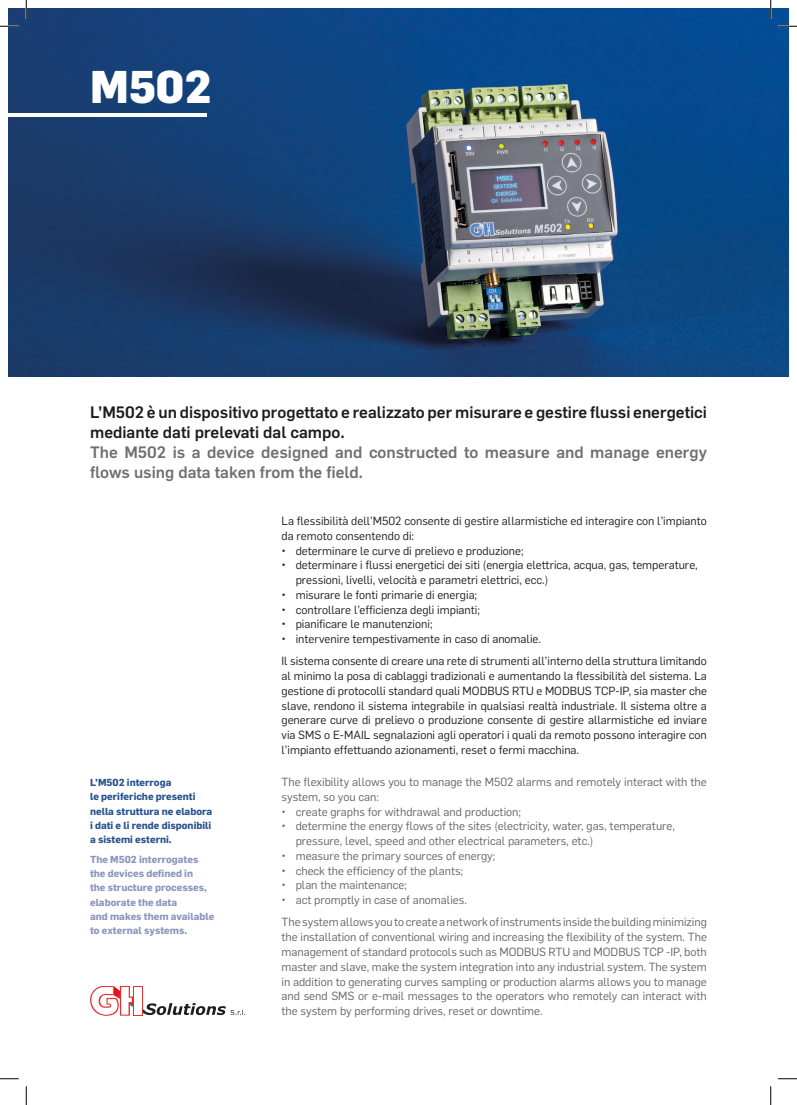
<style>
.page{position:relative;width:797px;height:1105px;background:#fff}
.page>*{position:absolute;margin:0;border:0;box-sizing:border-box;transform-origin:0 0}
.t1{font:800 45px "Flama";color:#fff}
.t2{font:500 16.25px/20px "Flama";color:#1d1d1b}
.t3{font:500 16.25px/20px "Flama";color:#70706f}
.t4{font:11.62px/14.8px "Flama";color:#1d1d1b}
.t5{font:11.62px/14.8px "Flama";color:#646463}
.t6{font:700 10px/14.1px "Flama";color:#8a96be}
.t7{font:700 10px/14.1px "Flama";color:#29528d}
</style>
<div class="page">
<img style="left:9px;top:9px;width:779px;height:367px">
<hr style="left:9px;top:114px;width:198px;height:3px;background:#fff">
<svg style="left:90px;top:986px;width:155px;height:30px"></svg>
<svg style="left:0;top:25px;width:19px;height:2px"></svg>
<svg style="left:778px;top:25px;width:19px;height:2px"></svg>
<svg style="left:0;top:1078px;width:19px;height:1px"></svg>
<svg style="left:778px;top:1078px;width:19px;height:1px"></svg>
<svg style="left:25px;top:0;width:2px;height:19px"></svg>
<svg style="left:25px;top:1086px;width:2px;height:19px"></svg>
<svg style="left:770px;top:0;width:1px;height:19px"></svg>
<svg style="left:770px;top:1086px;width:1px;height:19px"></svg>
<h1 class="t1" style="left:90px;top:54px;width:123px">M502</h1>
<h2 class="t2" style="left:90px;top:401px;width:618px">L’M502 è un dispositivo progettato e realizzato per misurare e gestire flussi energetici mediante dati prelevati dal campo.</h2>
<h2 class="t3" style="left:90px;top:441px;width:618px">The M502 is a device designed and constructed to measure and manage energy flows using data taken from the field.</h2>
<p class="t7" style="left:90px;top:775px;width:124px">L’M502 interroga<br>le periferiche presenti nella struttura ne elabora i dati e li rende disponibili a sistemi esterni.</p>
<p class="t6" style="left:90px;top:852px;width:126px">The M502 interrogates the devices defined in<br>the structure processes, elaborate the data<br>and makes them available to external systems.</p>
<p class="t4" style="left:281px;top:513px;width:427px">La flessibilità dell’M502 consente di gestire allarmistiche ed interagire con l’impianto da remoto consentendo di:</p>
<p class="t4" style="left:281px;top:542px;width:244px">• determinare le curve di prelievo e produzione;</p>
<p class="t4" style="left:296px;top:557px;width:403px;text-indent:-14px">• determinare i flussi energetici dei siti (energia elettrica, acqua, gas, temperature, pressioni, livelli, velocità e parametri elettrici, ecc.)</p>
<p class="t4" style="left:281px;top:587px;width:197px">• misurare le fonti primarie di energia;</p>
<p class="t4" style="left:281px;top:601px;width:200px">• controllare l’efficienza degli impianti;</p>
<p class="t4" style="left:281px;top:616px;width:153px">• pianificare le manutenzioni;</p>
<p class="t4" style="left:281px;top:627px;width:427px;line-height:22.2px">• intervenire tempestivamente in caso di anomalie.<br>Il sistema consente di creare una rete di strumenti all’interno della struttura limitando</p>
<p class="t4" style="left:281px;top:668px;width:427px;text-align:justify">al minimo la posa di cablaggi tradizionali e aumentando la flessibilità del sistema. La gestione di protocolli standard quali MODBUS RTU e MODBUS TCP-IP, sia master che slave, rendono il sistema integrabile in qualsiasi realtà industriale. Il sistema oltre a generare curve di prelievo o produzione consente di gestire allarmistiche ed inviare via SMS o E-MAIL segnalazioni agli operatori i quali da remoto possono interagire con l’impianto effettuando azionamenti, reset o fermi macchina.</p>
<p class="t5" style="left:281px;top:774px;width:427px">The flexibility allows you to manage the M502 alarms and remotely interact with the system, so you can:</p>
<p class="t5" style="left:281px;top:803px;width:241px">• create graphs for withdrawal and production;</p>
<p class="t5" style="left:296px;top:818px;width:381px;text-indent:-14px">• determine the energy flows of the sites (electricity, water, gas, temperature, pressure, level, speed and other electrical parameters, etc.)</p>
<p class="t5" style="left:281px;top:848px;width:215px">• measure the primary sources of energy;</p>
<p class="t5" style="left:281px;top:862px;width:183px">• check the efficiency of the plants;</p>
<p class="t5" style="left:281px;top:877px;width:127px">• plan the maintenance;</p>
<p class="t5" style="left:281px;top:888px;width:427px;line-height:22.2px">• act promptly in case of anomalies.<br>The system allows you to create a network of instruments inside the building minimizing</p>
<p class="t5" style="left:281px;top:929px;width:427px;text-align:justify">the installation of conventional wiring and increasing the flexibility of the system. The management of standard protocols such as MODBUS RTU and MODBUS TCP -IP, both master and slave, make the system integration into any industrial system. The system in addition to generating curves sampling or production alarms allows you to manage and send SMS or e-mail messages to the operators who remotely can interact with the system by performing drives, reset or downtime.</p>
</div>
